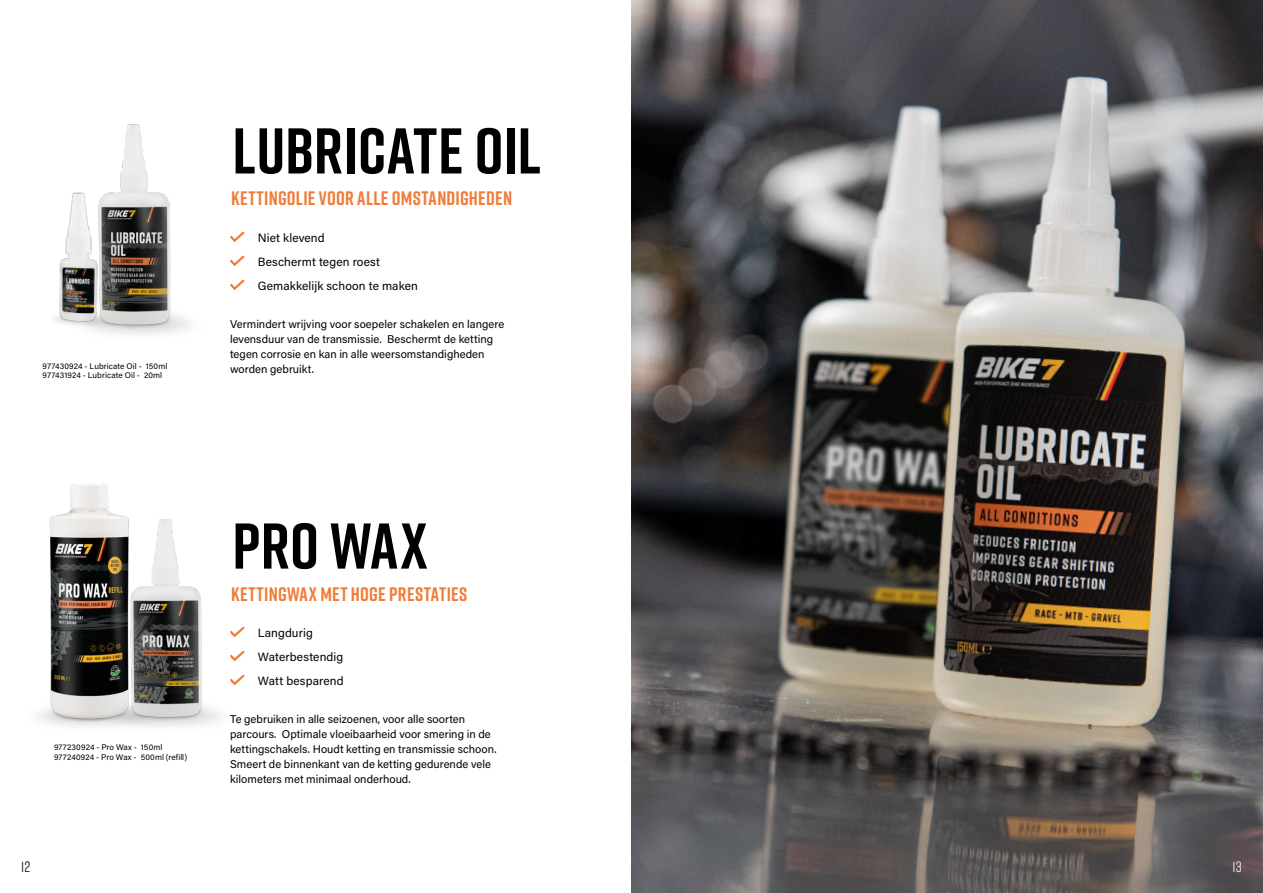
<style>
.page{position:relative;width:1263px;height:893px;background:#fff}
.page>*{position:absolute;margin:0;border:0;box-sizing:border-box;transform-origin:0 0}
.t1{font:700 64.5px "Rift";color:#000}
.t2{font:700 19.5px "Rift";letter-spacing:.015em;color:#ef7d3a}
.t3{font:15px "Rift";color:#000}
.t4{font:15px "Rift";color:#fff}
.t5{font:12px/24px "Acumin Pro";letter-spacing:.01em;color:#000}
.t6{font:11.25px/15px "Acumin Pro";letter-spacing:.005em;color:#000}
.t7{font:8.25px/9.9px "Acumin Pro";letter-spacing:.015em;color:#000}
</style>
<div class="page">
<img style="left:631px;top:0;width:632px;height:893px">
<svg style="left:230px;top:231px;width:15px;height:12px"></svg>
<svg style="left:230px;top:255px;width:15px;height:12px"></svg>
<svg style="left:230px;top:279px;width:15px;height:12px"></svg>
<img style="left:124px;top:124px;width:67px;height:204px">
<img style="left:38px;top:484px;width:70px;height:242px">
<img style="left:77px;top:487px;width:168px;height:240px">
<img style="left:54px;top:151px;width:134px;height:184px">
<p class="t7" style="left:43px;top:360px;width:126px">977430924 - Lubricate Oil - 150ml<br>977431924 - Lubricate Oil - 20ml</p>
<h1 class="t1" style="left:232px;top:105px;width:310px">LUBRICATE OIL</h1>
<h2 class="t2" style="left:231px;top:185px;width:282px">KETTINGOLIE VOOR ALLE OMSTANDIGHEDEN</h2>
<p class="t5" style="left:258px;top:226px;width:162px">Niet klevend<br>Beschermt tegen roest<br>Gemakkelijk schoon te maken</p>
<p class="t6" style="left:230px;top:316px;width:276px">Vermindert wrijving voor soepeler schakelen en langere levensduur van de transmissie. Beschermt de ketting tegen corrosie en kan in alle weersomstandigheden worden gebruikt.</p>
<p class="t7" style="left:54px;top:742px;width:135px">977230924 - Pro Wax - 150ml<br>977240924 - Pro Wax - 500ml (refill)</p>
<h1 class="t1" style="left:232px;top:500px;width:197px">PRO WAX</h1>
<h2 class="t2" style="left:231px;top:580px;width:238px">KETTINGWAX MET HOGE PRESTATIES</h2>
<p class="t5" style="left:258px;top:621px;width:87px">Langdurig<br>Waterbestendig<br>Watt besparend</p>
<p class="t6" style="left:230px;top:711px;width:268px">Te gebruiken in alle seizoenen, voor alle soorten parcours. Optimale vloeibaarheid voor smering in de kettingschakels. Houdt ketting en transmissie schoon.<br>Smeert de binnenkant van de ketting gedurende vele kilometers met minimaal onderhoud.</p>
<h3 class="t3" style="left:21px;top:856px;width:11px">12</h3>
<h3 class="t4" style="left:1232px;top:856px;width:11px">13</h3>
</div>
